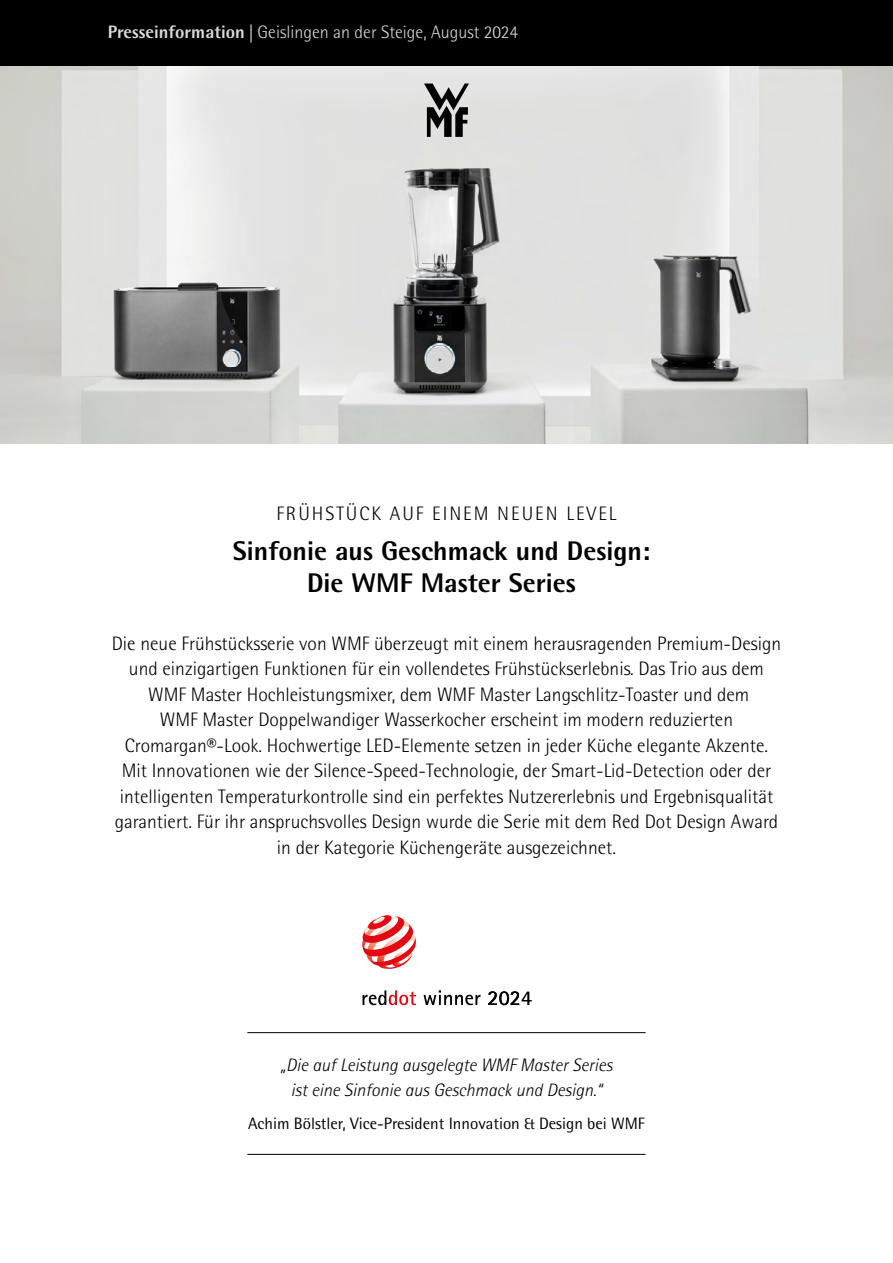
<style>
.page{position:relative;width:893px;height:1263px;background:#fff}
.page>*{position:absolute;margin:0;border:0;box-sizing:border-box;transform-origin:0 0}
.t1{font:700 27px/32.4px "WMF Rotis";color:#000;text-align:center}
.t2{font:300 19.5px/25.5px "WMF Rotis";color:#000;text-align:center}
.t3{font:300 19.5px "WMF Rotis";letter-spacing:.1em;color:#000}
.t4{font:italic 300 18px/25.2px "WMF Rotis";color:#000;text-align:center}
.t5{font:300 18px "WMF Rotis";color:#dadada}
.t6{font:16.5px "WMF Rotis";color:#000}
.s1{font-weight:700}
.s2{font-family:"Minion Pro";font-weight:400}
</style>
<div class="page">
<img style="left:0;top:66px;width:893px;height:378px">
<div style="left:0;top:0;width:893px;height:66px;background:#000"></div>
<svg style="left:424px;top:84px;width:45px;height:53px;background:#747473"></svg>
<svg style="left:362px;top:990px;width:54px;height:15px"></svg>
<svg style="left:362px;top:915px;width:54px;height:54px"></svg>
<svg style="left:424px;top:990px;width:108px;height:15px"></svg>
<hr style="left:247px;top:1032px;width:399px;height:1px;background:#000">
<hr style="left:247px;top:1154px;width:399px;height:1px;background:#000">
<p class="t5" style="left:108px;top:21px;width:412px"><span class="s1">Presseinformation</span> <span class="s2">|</span> Geislingen an der Steige, August 2024</p>
<p class="t3" style="left:276px;top:502px;width:342px">FRÜHSTÜCK AUF EINEM NEUEN LEVEL</p>
<h1 class="t1" style="left:233px;top:534px;width:419px">Sinfonie aus Geschmack und Design:<br>Die WMF Master Series</h1>
<p class="t2" style="left:112px;top:630px;width:671px">Die neue Frühstücksserie von WMF überzeugt mit einem herausragenden Premium-Design und einzigartigen Funktionen für ein vollendetes Frühstückserlebnis. Das Trio aus dem WMF Master Hochleistungsmixer, dem WMF Master Langschlitz-Toaster und dem<br>WMF Master Doppelwandiger Wasserkocher erscheint im modern reduzierten Cromargan®-Look. Hochwertige LED-Elemente setzen in jeder Küche elegante Akzente.<br>Mit Innovationen wie der Silence-Speed-Technologie, der Smart-Lid-Detection oder der intelligenten Temperaturkontrolle sind ein perfektes Nutzererlebnis und Ergebnisqualität garantiert. Für ihr anspruchsvolles Design wurde die Serie mit dem Red Dot Design Award in der Kategorie Küchengeräte ausgezeichnet.</p>
<p class="t4" style="left:280px;top:1052px;width:334px">„Die auf Leistung ausgelegte WMF Master Series ist eine Sinfonie aus Geschmack und Design.“</p>
<p class="t6" style="left:248px;top:1113px;width:398px">Achim Bölstler, Vice-President Innovation &amp; Design bei WMF</p>
</div>
